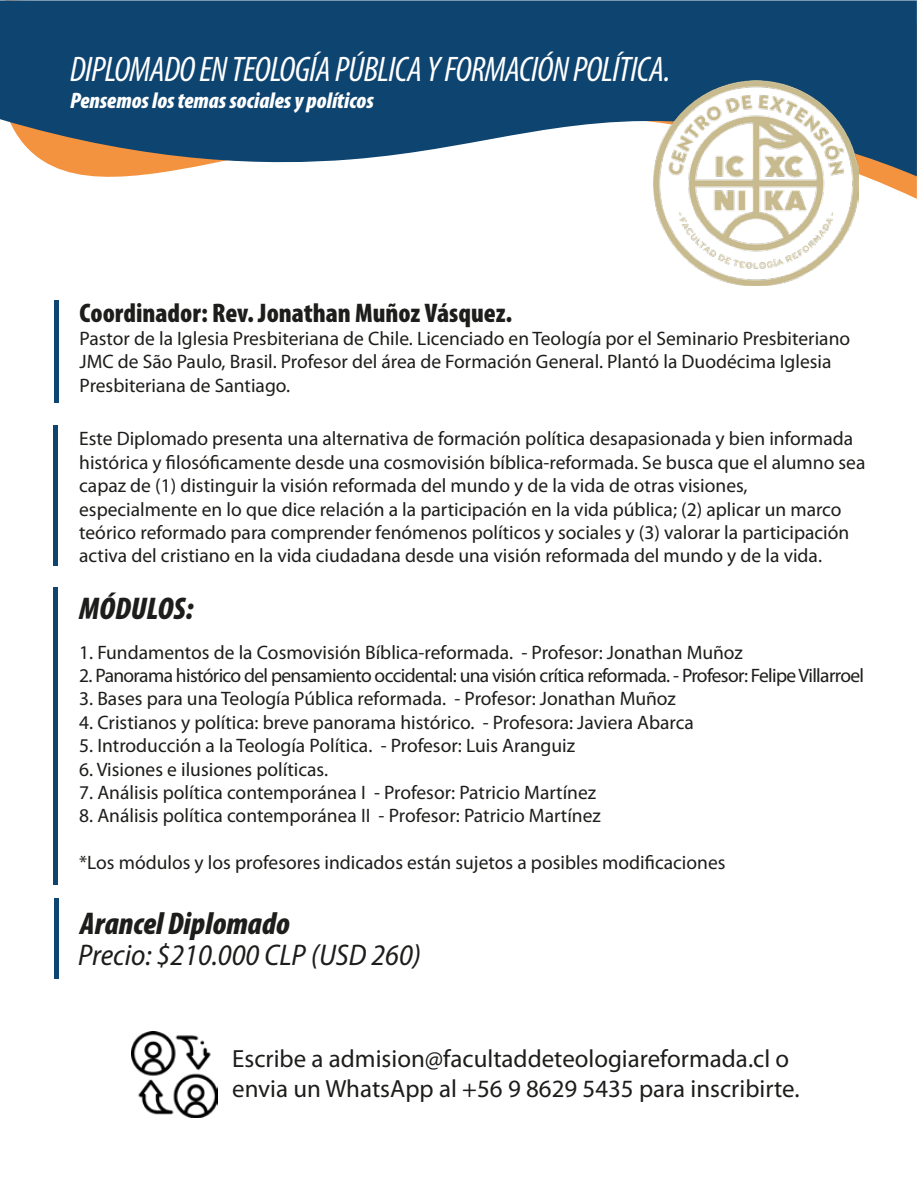
<style>
.page{position:relative;width:918px;height:1188px;background:#fff}
.page>*{position:absolute;margin:0;border:0;box-sizing:border-box;transform-origin:0 0}
.t1{font:italic condensed 35.7px "Myriad Pro";letter-spacing:-.015em;color:#fff}
.t2{font:italic 900 condensed 31.5px "Myriad Pro";color:#1d1d1b}
.t3{font:italic semi-condensed 30px "Myriad Pro";color:#1d1d1b}
.t4{font:900 condensed 27px "Myriad Pro";color:#1d1d1b}
.t5{font:24.9px/30px "Myriad Pro";color:#1d1d1b}
.t6{font:italic 900 condensed 22.5px "Myriad Pro";color:#fff}
.t7{font:19.5px/23.4px "Myriad Pro";color:#1d1d1b}
.t8{font:19.5px "Myriad Pro";letter-spacing:-.035em;color:#1d1d1b}
</style>
<div class="page">
<svg style="left:0;top:0;width:917px;height:176px;background:#325c7e"></svg>
<img style="left:131px;top:1031px;width:86px;height:86px">
<div style="left:54px;top:301px;width:5px;height:102px;background:#0e4470"></div>
<hr style="left:54px;top:426px;width:4px;height:140px;background:#0e4470">
<hr style="left:54px;top:587px;width:4px;height:298px;background:#0e4470">
<div style="left:54px;top:899px;width:5px;height:80px;background:#0e4470"></div>
<img style="left:653px;top:81px;width:205px;height:204px">
<h1 class="t1" style="left:70px;top:47px;width:602px">DIPLOMADO EN TEOLOGÍA PÚBLICA Y FORMACIÓN POLÍTICA.</h1>
<p class="t6" style="left:70px;top:86px;width:305px">Pensemos los temas sociales y políticos</p>
<h3 class="t4" style="left:80px;top:295px;width:434px">Coordinador: Rev. Jonathan Muñoz Vásquez.</h3>
<p class="t7" style="left:80px;top:326px;width:772px">Pastor de la Iglesia Presbiteriana de Chile. Licenciado en Teología por el Seminario Presbiteriano<br>JMC de São Paulo, Brasil. Profesor del área de Formación General. Plantó la Duodécima Iglesia<br>Presbiteriana de Santiago.</p>
<p class="t7" style="left:79px;top:427px;width:788px">Este Diplomado presenta una alternativa de formación política desapasionada y bien informada histórica y filosóficamente desde una cosmovisión bíblica-reformada. Se busca que el alumno sea capaz de (1) distinguir la visión reformada del mundo y de la vida de otras visiones, especialmente en lo que dice relación a la participación en la vida pública; (2) aplicar un marco teórico reformado para comprender fenómenos políticos y sociales y (3) valorar la participación activa del cristiano en la vida ciudadana desde una visión reformada del mundo y de la vida.</p>
<h2 class="t2" style="left:79px;top:588px;width:116px">MÓDULOS:</h2>
<p class="t7" style="left:79px;top:640px;width:665px">1. Fundamentos de la Cosmovisión Bíblica-reformada. - Profesor: Jonathan Muñoz</p>
<p class="t8" style="left:79px;top:663px;width:786px">2. Panorama histórico del pensamiento occidental: una visión crítica reformada. - Profesor: Felipe Villarroel</p>
<p class="t7" style="left:79px;top:687px;width:598px">3. Bases para una Teología Pública reformada. - Profesor: Jonathan Muñoz</p>
<p class="t7" style="left:79px;top:710px;width:616px">4. Cristianos y política: breve panorama histórico. - Profesora: Javiera Abarca</p>
<p class="t7" style="left:79px;top:734px;width:497px">5. Introducción a la Teología Política. - Profesor: Luis Aranguiz</p>
<p class="t7" style="left:79px;top:757px;width:250px">6. Visiones e ilusiones políticas.</p>
<p class="t7" style="left:79px;top:780px;width:519px">7. Análisis política contemporánea I - Profesor: Patricio Martínez</p>
<p class="t7" style="left:79px;top:804px;width:523px">8. Análisis política contemporánea II - Profesor: Patricio Martínez</p>
<p class="t7" style="left:79px;top:851px;width:648px">*Los módulos y los profesores indicados están sujetos a posibles modificaciones</p>
<h2 class="t2" style="left:80px;top:904px;width:211px">Arancel Diplomado</h2>
<h3 class="t3" style="left:78px;top:937px;width:344px">Precio: $210.000 CLP (USD 260)</h3>
<p class="t5" style="left:232px;top:1043px;width:569px">Escribe a admision@facultaddeteologiareformada.cl o envia un WhatsApp al +56 9 8629 5435 para inscribirte.</p>
</div>
